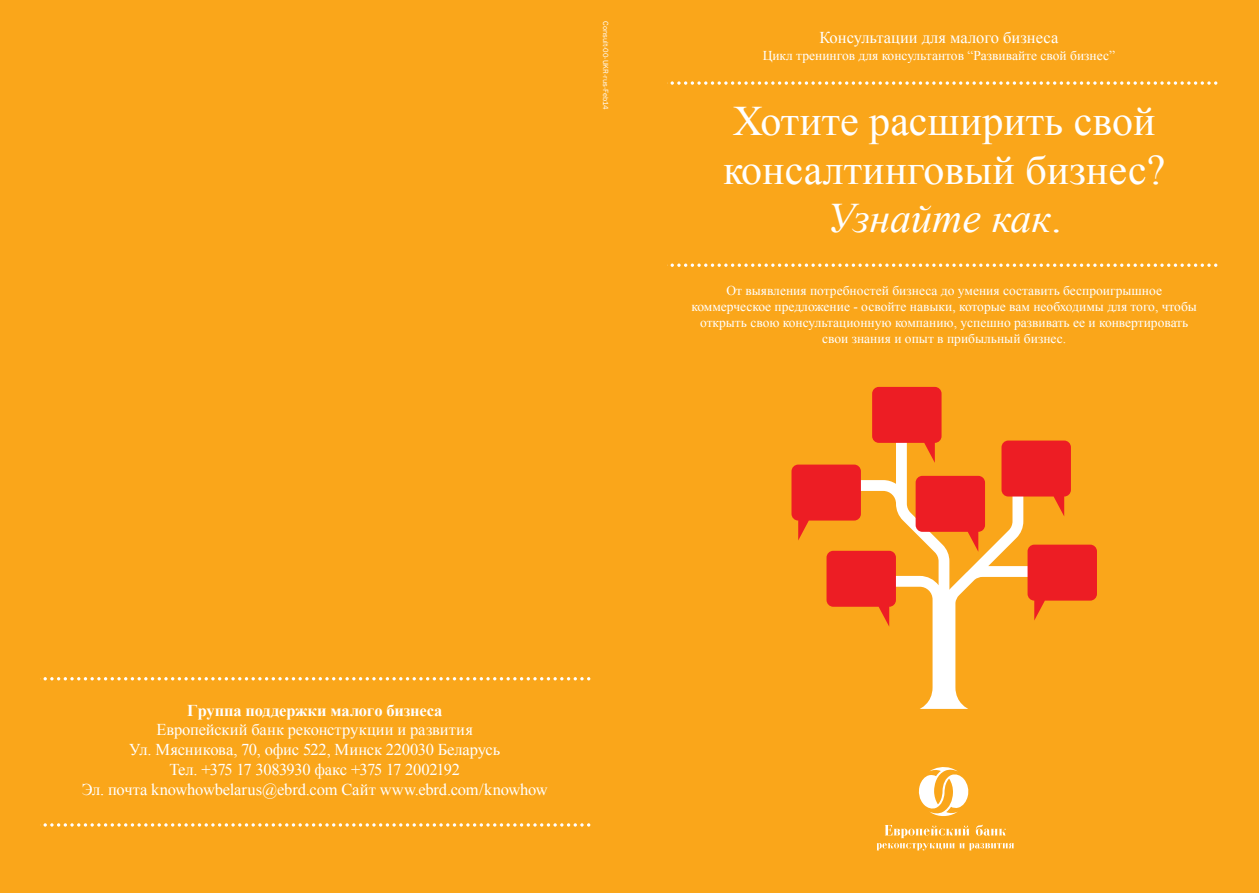
<style>
.page{position:relative;width:1259px;height:893px;background:#faa61a}
.page>*{position:absolute;margin:0;border:0;box-sizing:border-box;transform-origin:0 0}
.t1{font:42px/48.3px "Times New Roman";color:#fff;text-align:center}
.t2{font:16.5px/19.8px "Times New Roman";letter-spacing:-.01em;color:#fff;text-align:center}
.t3{font:700 16.5px "Times New Roman";letter-spacing:-.01em;color:#fff}
.t4{font:13.5px/16.2px "Times New Roman";color:#fff;text-align:center}
.t5{font:7.5px "Franklin Gothic Book ITC";color:#fff}
.s1{font-style:italic}
</style>
<div class="page">
<svg style="left:847px;top:433px;width:193px;height:276px"></svg>
<div style="left:1027px;top:545px;width:70px;height:56px;background:#ed1d24;border-radius:7px"></div>
<div style="left:872px;top:387px;width:69px;height:56px;background:#ed1d24;border-radius:7px"></div>
<div style="left:791px;top:465px;width:70px;height:56px;background:#ed1d24;border-radius:7px"></div>
<div style="left:915px;top:476px;width:70px;height:56px;background:#ed1d24;border-radius:7px"></div>
<div style="left:826px;top:551px;width:70px;height:56px;background:#ed1d24;border-radius:7px"></div>
<div style="left:1001px;top:441px;width:70px;height:55px;background:#ed1d24;border-radius:7px"></div>
<svg style="left:40px;top:677px;width:551px;height:3px"></svg>
<svg style="left:40px;top:823px;width:551px;height:4px"></svg>
<svg style="left:667px;top:81px;width:551px;height:4px"></svg>
<svg style="left:667px;top:264px;width:551px;height:3px"></svg>
<svg style="left:918px;top:767px;width:51px;height:49px"></svg>
<svg style="left:876px;top:825px;width:138px;height:25px"></svg>
<p class="t5" style="left:610px;top:21px;width:90px;rotate:90deg">Consult-00-UKR-rus-Feb14</p>
<p class="t2" style="left:819px;top:27px;width:240px">Консультации для малого бизнеса</p>
<p class="t4" style="left:762px;top:46px;width:354px">Цикл тренингов для консультантов “Развивайте свой бизнес”</p>
<h1 class="t1" style="left:723px;top:96px;width:444px">Хотите расширить свой консалтинговый бизнес?<br><span class="s1">Узнайте как</span>.</h1>
<p class="t4" style="left:691px;top:282px;width:507px">От выявления потребностей бизнеса до умения составить беспроигрышное коммерческое предложение - освойте навыки, которые вам необходимы для того, чтобы открыть свою консультационную компанию, успешно развивать ее и конвертировать свои знания и опыт в прибыльный бизнес.</p>
<p class="t3" style="left:187px;top:698px;width:256px">Группа поддержки малого бизнеса</p>
<p class="t2" style="left:82px;top:719px;width:467px">Европейский банк реконструкции и развития<br>Ул. Мясникова, 70, офис 522, Минск 220030 Беларусь<br>Тел. +375 17 3083930 факс +375 17 2002192<br>Эл. почта knowhowbelarus@ebrd.com Сайт www.ebrd.com/knowhow</p>
</div>
